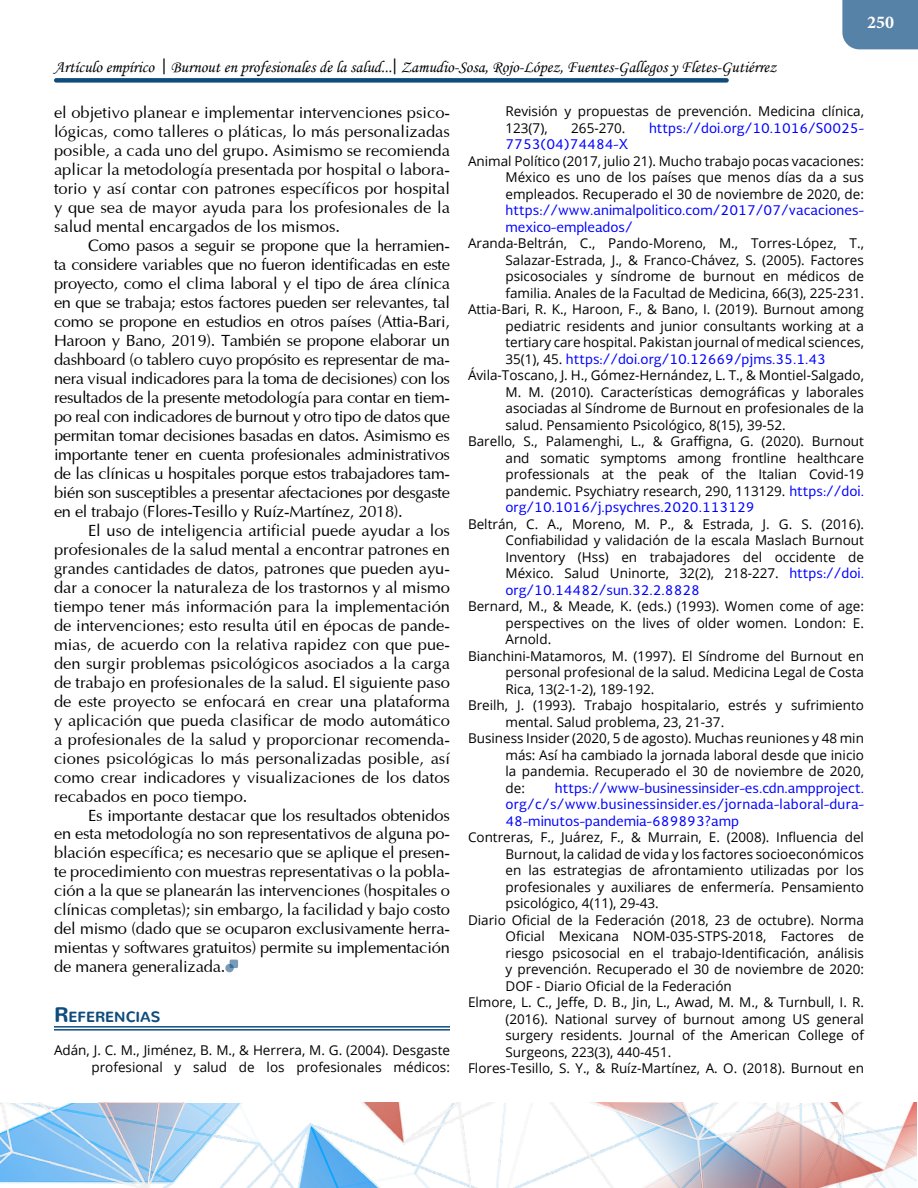
<style>
.page{position:relative;width:918px;height:1188px;background:#fff}
.page>*{position:absolute;margin:0;border:0;box-sizing:border-box;transform-origin:0 0}
.t1{font:700 18px "Minion Pro";color:#fff}
.t2{font:16.5px/18.9px "Optima";letter-spacing:-.005em;color:#000;text-align:justify}
.t3{font:16.5px "Monotype Corsiva";color:#000}
.Nivel_1{font:800 14.7px "Nunito";color:#0f4c7d}
.Referencias_texto{font:13.5px/16.5px "Open Sans";color:#000;text-align:justify}
.Referencias_texto-2{font:13.5px/16.5px "Soberana Sans";color:#00f;text-align:justify}
.s1{font-family:"Soberana Sans";font-size:15px}
.s2{font-size:21px}
.s3{font-family:"Soberana Sans";color:#00f}
</style>
<div class="page">
<div style="left:842px;top:0;width:76px;height:49px;background:#5782a7"></div>
<div style="left:54px;top:78px;width:675px;height:5px;background:#0f4c7d;border-radius:2px"></div>
<img style="left:0;top:1103px;width:917px;height:84px">
<hr style="left:54px;top:1026px;width:396px;height:2px;background:#0f4c7d">
<hr style="left:54px;top:1029px;width:396px;height:2px;background:#0f4c7d">
<svg style="left:225px;top:964px;width:9px;height:8px"></svg>
<svg style="left:230px;top:960px;width:8px;height:8px"></svg>
<h1 class="t1" style="left:867px;top:10px;width:28px">250</h1>
<p class="t3" style="left:54px;top:57px;width:724px">Artículo empírico <span class="s1">|</span> Burnout en profesionales de la salud...<span class="s1">|</span> Zamudio-Sosa, Rojo-López, Fuentes-Gallegos y Fletes-Gutiérrez</p>
<p class="t2" style="left:54px;top:102px;width:398px">el objetivo planear e implementar intervenciones psico&shy;lógicas, como talleres o pláticas, lo más personalizadas posible, a cada uno del grupo. Asimismo se recomienda aplicar la metodología presentada por hospital o labora&shy;torio y así contar con patrones específicos por hospital y que sea de mayor ayuda para los profesionales de la salud mental encargados de los mismos.</p>
<p class="t2" style="left:54px;top:235px;width:398px;text-indent:34px">Como pasos a seguir se propone que la herramien&shy;ta considere variables que no fueron identificadas en este proyecto, como el clima laboral y el tipo de área clínica en que se trabaja; estos factores pueden ser relevantes, tal como se propone en estudios en otros países (Attia-Bari, Haroon y Bano, 2019). También se propone elaborar un dashboard (o tablero cuyo propósito es representar de ma&shy;nera visual indicadores para la toma de decisiones) con los resultados de la presente metodología para contar en tiem&shy;po real con indicadores de burnout y otro tipo de datos que permitan tomar decisiones basadas en datos. Asimismo es importante tener en cuenta profesionales administrativos de las clínicas u hospitales porque estos trabajadores tam&shy;bién son susceptibles a presentar afectaciones por desgaste en el trabajo (Flores-Tesillo y Ruíz-Martínez, 2018).</p>
<p class="t2" style="left:54px;top:520px;width:398px;text-indent:34px">El uso de inteligencia artificial puede ayudar a los profesionales de la salud mental a encontrar patrones en grandes cantidades de datos, patrones que pueden ayu&shy;dar a conocer la naturaleza de los trastornos y al mismo tiempo tener más información para la implementación de intervenciones; esto resulta útil en épocas de pande&shy;mias, de acuerdo con la relativa rapidez con que pue&shy;den surgir problemas psicológicos asociados a la carga de trabajo en profesionales de la salud. El siguiente paso de este proyecto se enfocará en crear una plataforma y aplicación que pueda clasificar de modo automático a profesionales de la salud y proporcionar recomenda&shy;ciones psicológicas lo más personalizadas posible, así como crear indicadores y visualizaciones de los datos recabados en poco tiempo.</p>
<p class="t2" style="left:54px;top:804px;width:398px;text-indent:34px">Es importante destacar que los resultados obtenidos en esta metodología no son representativos de alguna po&shy;blación específica; es necesario que se aplique el presen&shy;te procedimiento con muestras representativas o la pobla&shy;ción a la que se planearán las intervenciones (hospitales o clínicas completas); sin embargo, la facilidad y bajo costo del mismo (dado que se ocuparon exclusivamente herra&shy;mientas y softwares gratuitos) permite su implementación de manera generalizada.</p>
<p class="Nivel_1" style="left:54px;top:1003px;width:108px"><span class="s2">R</span> EFERENCIAS</p>
<p class="Referencias_texto" style="left:54px;top:1042px;width:398px;text-align:right">Adán, J. C. M., Jiménez, B. M., &amp; Herrera, M. G. (2004). Desgaste profesional y salud de los profesionales médicos:</p>
<p class="Referencias_texto" style="left:505px;top:103px;width:360px">Revisión y propuestas de prevención. Medicina clínica,<br>123(7),</p>
<p class="Referencias_texto" style="left:571px;top:119px;width:56px">265-270.</p>
<p class="Referencias_texto-2" style="left:649px;top:119px;width:216px">https://doi.org/10.1016/S0025-</p>
<p class="Referencias_texto-2" style="left:505px;top:136px;width:124px">7753(04)74484-X</p>
<p class="Referencias_texto" style="left:505px;top:152px;width:360px;text-indent:-37px">Animal Político (2017, julio 21). Mucho trabajo pocas vacaciones:<br>México es uno de los países que menos días da a sus empleados. Recuperado el 30 de noviembre de 2020, de: <span class="s3">https://www.animalpolitico.com/2017/07/vacaciones&shy;mexico-empleados/</span></p>
<p class="Referencias_texto" style="left:505px;top:235px;width:360px;text-indent:-37px">Aranda-Beltrán, C., Pando-Moreno, M., Torres-López, T., Salazar-Estrada, J., &amp; Franco-Chávez, S. (2005). Factores psicosociales y síndrome de burnout en médicos de familia. Anales de la Facultad de Medicina, 66(3), 225-231.</p>
<p class="Referencias_texto" style="left:505px;top:301px;width:360px;text-indent:-37px">Attia-Bari, R. K., Haroon, F., &amp; Bano, I. (2019). Burnout among pediatric residents and junior consultants working at a tertiary care hospital. Pakistan journal of medical sciences, 35(1), 45. <span class="s3">https://doi.org/10.12669/pjms.35.1.43</span></p>
<p class="Referencias_texto" style="left:505px;top:367px;width:360px;text-indent:-37px">Ávila-Toscano, J. H., Gómez-Hernández, L. T., &amp; Montiel-Salgado, M. M. (2010). Características demográficas y laborales asociadas al Síndrome de Burnout en profesionales de la salud. Pensamiento Psicológico, 8(15), 39-52.</p>
<p class="Referencias_texto" style="left:505px;top:433px;width:360px;text-indent:-37px">Barello, S., Palamenghi, L., &amp; Graffigna, G. (2020). Burnout and somatic symptoms among frontline healthcare professionals at the peak of the Italian Covid-19 pandemic. Psychiatry research, 290, 113129. <span class="s3">https://doi. org/10.1016/j.psychres.2020.113129</span></p>
<p class="Referencias_texto" style="left:505px;top:515px;width:360px;text-indent:-37px">Beltrán, C. A., Moreno, M. P., &amp; Estrada, J. G. S. (2016).<br>Confiabilidad y validación de la escala Maslach Burnout Inventory (Hss) en trabajadores del occidente de México. Salud Uninorte, 32(2), 218-227. <span class="s3">https://doi. org/10.14482/sun.32.2.8828</span></p>
<p class="Referencias_texto" style="left:505px;top:598px;width:360px;text-indent:-37px">Bernard, M., &amp; Meade, K. (eds.) (1993). Women come of age: perspectives on the lives of older women. London: E.<br>Arnold.</p>
<p class="Referencias_texto" style="left:505px;top:647px;width:360px;text-indent:-37px">Bianchini-Matamoros, M. (1997). El Síndrome del Burnout en personal profesional de la salud. Medicina Legal de Costa Rica, 13(2-1-2), 189-192.</p>
<p class="Referencias_texto" style="left:505px;top:697px;width:360px;text-indent:-37px">Breilh, J. (1993). Trabajo hospitalario, estrés y sufrimiento mental. Salud problema, 23, 21-37.</p>
<p class="Referencias_texto" style="left:505px;top:730px;width:360px;text-indent:-37px">Business Insider (2020, 5 de agosto). Muchas reuniones y 48 min más: Así ha cambiado la jornada laboral desde que inicio la pandemia. Recuperado el 30 de noviembre de 2020, de:</p>
<p class="Referencias_texto-2" style="left:505px;top:779px;width:360px;text-indent:49px">https://www-businessinsider-es.cdn.ampproject. org/c/s/www.businessinsider.es/jornada-laboral-dura-48-minutos-pandemia-689893?amp</p>
<p class="Referencias_texto" style="left:505px;top:829px;width:360px;text-indent:-37px">Contreras, F., Juárez, F., &amp; Murrain, E. (2008). Influencia del Burnout, la calidad de vida y los factores socioeconómicos en las estrategias de afrontamiento utilizadas por los profesionales y auxiliares de enfermería. Pensamiento psicológico, 4(11), 29-43.</p>
<p class="Referencias_texto" style="left:505px;top:911px;width:360px;text-indent:-37px">Diario Oficial de la Federación (2018, 23 de octubre). Norma Oficial Mexicana NOM-035-STPS-2018, Factores de riesgo psicosocial en el trabajo-Identificación, análisis y prevención. Recuperado el 30 de noviembre de 2020:<br>DOF - Diario Oficial de la Federación</p>
<p class="Referencias_texto" style="left:505px;top:994px;width:360px;text-indent:-37px">Elmore, L. C., Jeffe, D. B., Jin, L., Awad, M. M., &amp; Turnbull, I. R. (2016). National survey of burnout among US general surgery residents. Journal of the American College of Surgeons, 223(3), 440-451.</p>
<p class="Referencias_texto" style="left:468px;top:1060px;width:398px">Flores-Tesillo, S. Y., &amp; Ruíz-Martínez, A. O. (2018). Burnout en</p>
</div>
